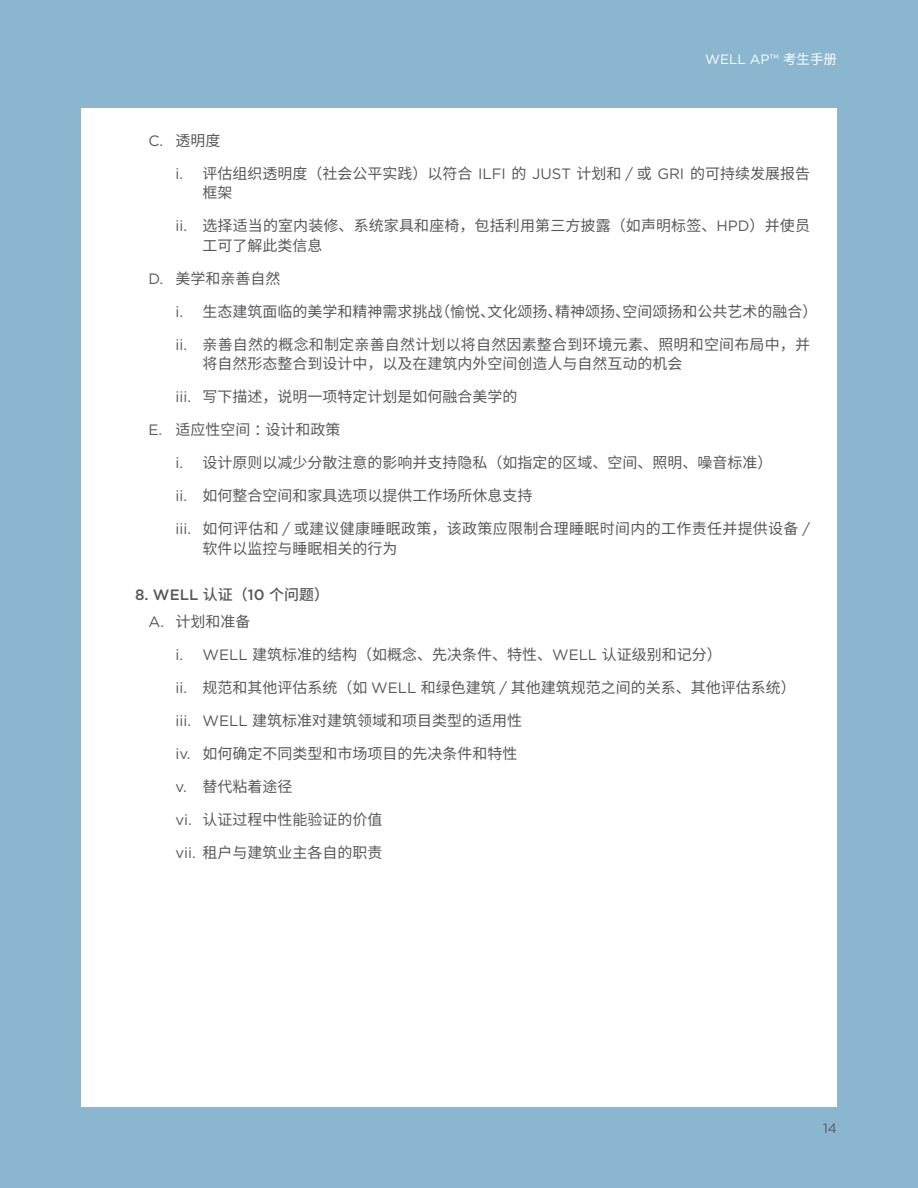
<style>
.page{position:relative;width:918px;height:1188px;background:#8bb6d0}
.page>*{position:absolute;margin:0;border:0;box-sizing:border-box;transform-origin:0 0}
.LEVEL_2{font:15px/19.5px "Noto Sans CJ Ksc";color:#57585a}
.LEVEL_2-2{font:15px/19.5px "Noto Sans CJ Ksc";letter-spacing:.02em;color:#57585a}
.LEVEL_1{font:15px "Noto Sans CJ Ksc";color:#57585a}
.Header__specs{font:500 15px "Gotham";color:#57585a}
.t1{font:13.5px "Gotham";color:#fff}
.t2{font:13.5px "Gotham";color:#57585a}
.s1{font-family:"Noto Sans CJ Ksc"}
.s2{font-family:"Gotham"}
</style>
<div class="page">
<div style="left:81px;top:108px;width:756px;height:999px;background:#fff"></div>
<p class="t1" style="left:705px;top:50px;width:133px">WELL AP™ <span class="s1">考生手册</span></p>
<p class="LEVEL_1" style="left:148px;top:132px;width:73px"><span class="s2">C.</span> 透明度</p>
<p class="LEVEL_2" style="left:202px;top:164px;width:609px;text-indent:-27px"><span class="s2">i.</span> 评估组织透明度（社会公平实践）以符合 <span class="s2">ILFI</span> 的 <span class="s2">JUST</span> 计划和 <span class="s2">/</span> 或 <span class="s2">GRI</span> 的可持续发展报告框架</p>
<p class="LEVEL_2" style="left:202px;top:217px;width:609px;text-indent:-27px"><span class="s2">ii.</span> 选择适当的室内装修、系统家具和座椅，包括利用第三方披露（如声明标签、<span class="s2">HPD</span>）并使员工可了解此类信息</p>
<p class="LEVEL_1" style="left:148px;top:270px;width:133px"><span class="s2">D.</span> 美学和亲善自然</p>
<p class="LEVEL_2" style="left:176px;top:302px;width:643px"><span class="s2">i.</span> 生态建筑面临的美学和精神需求挑战（愉悦、文化颂扬、精神颂扬、空间颂扬和公共艺术的融合）</p>
<p class="LEVEL_2" style="left:202px;top:335px;width:609px;text-indent:-27px"><span class="s2">ii.</span> 亲善自然的概念和制定亲善自然计划以将自然因素整合到环境元素、照明和空间布局中，并将自然形态整合到设计中，以及在建筑内外空间创造人与自然互动的机会</p>
<p class="LEVEL_2" style="left:176px;top:388px;width:343px"><span class="s2">iii.</span> 写下描述，说明一项特定计划是如何融合美学的</p>
<p class="LEVEL_1" style="left:148px;top:421px;width:193px"><span class="s2">E.</span> 适应性空间：设计和政策</p>
<p class="LEVEL_2" style="left:176px;top:454px;width:598px"><span class="s2">i.</span> 设计原则以减少分散注意的影响并支持隐私（如指定的区域、空间、照明、噪音标准）</p>
<p class="LEVEL_2" style="left:176px;top:487px;width:358px"><span class="s2">ii.</span> 如何整合空间和家具选项以提供工作场所休息支持</p>
<p class="LEVEL_2-2" style="left:202px;top:520px;width:609px;text-indent:-27px"><span class="s2">iii.</span> 如何评估和 <span class="s2">/</span> 或建议健康睡眠政策，该政策应限制合理睡眠时间内的工作责任并提供设备 <span class="s2">/</span>软件以监控与睡眠相关的行为</p>
<p class="Header__specs" style="left:135px;top:585px;width:196px">8. WELL <span class="s1">认证（</span>10 <span class="s1">个问题）</span></p>
<p class="LEVEL_1" style="left:148px;top:613px;width:103px"><span class="s2">A.</span> 计划和准备</p>
<p class="LEVEL_2" style="left:176px;top:645px;width:548px"><span class="s2">i. WELL</span> 建筑标准的结构（如概念、先决条件、特性、<span class="s2">WELL</span> 认证级别和记分）</p>
<p class="LEVEL_2" style="left:176px;top:678px;width:622px"><span class="s2">ii.</span> 规范和其他评估系统（如 <span class="s2">WELL</span> 和绿色建筑 <span class="s2">/</span> 其他建筑规范之间的关系、其他评估系统）</p>
<p class="LEVEL_2" style="left:176px;top:711px;width:348px"><span class="s2">iii. WELL</span> 建筑标准对建筑领域和项目类型的适用性</p>
<p class="LEVEL_2" style="left:176px;top:744px;width:343px"><span class="s2">iv.</span> 如何确定不同类型和市场项目的先决条件和特性</p>
<p class="LEVEL_2" style="left:176px;top:777px;width:118px"><span class="s2">v.</span> 替代粘着途径</p>
<p class="LEVEL_2" style="left:176px;top:810px;width:208px"><span class="s2">vi.</span> 认证过程中性能验证的价值</p>
<p class="LEVEL_2" style="left:176px;top:843px;width:208px"><span class="s2">vii.</span> 租户与建筑业主各自的职责</p>
<p class="t2" style="left:823px;top:1120px;width:15px">14</p>
</div>
